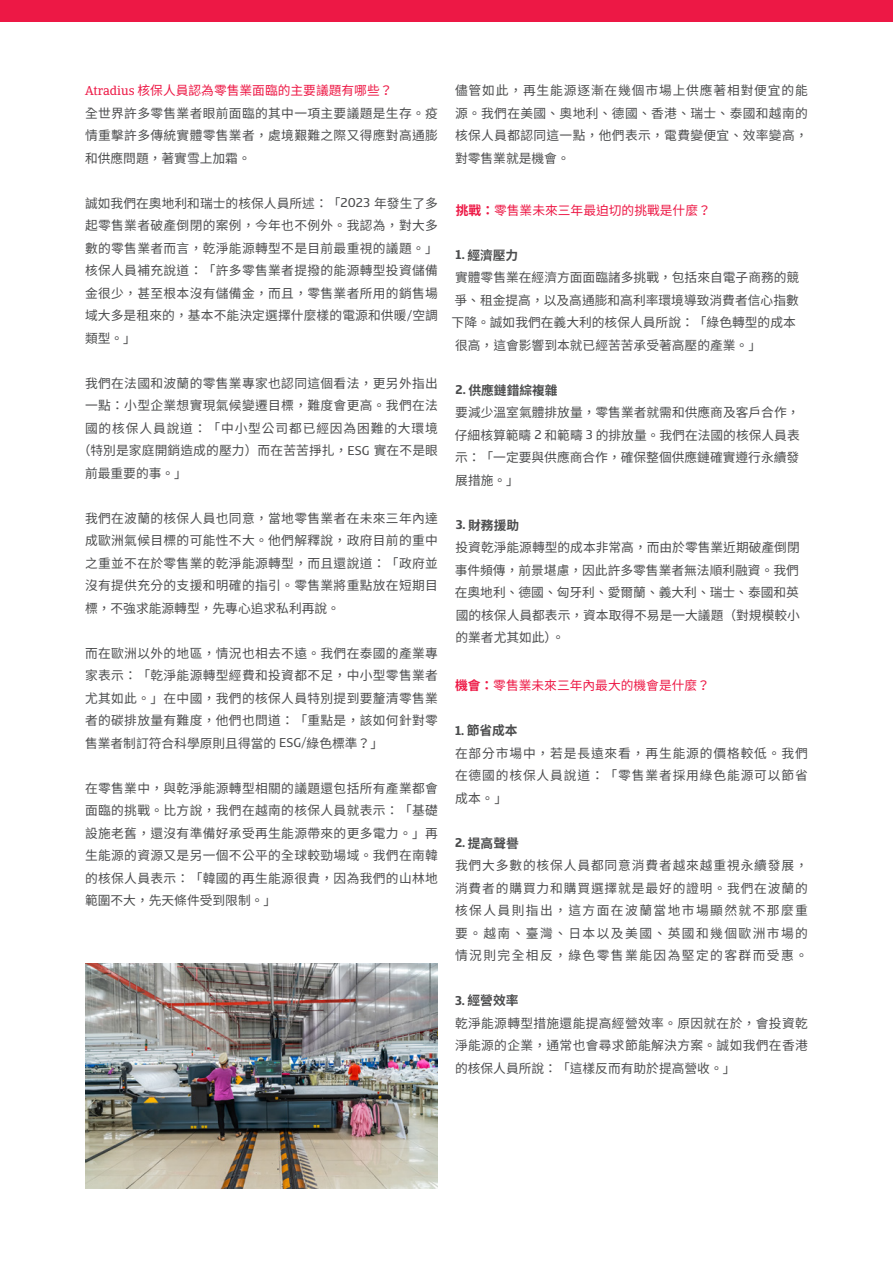
<style>
.page{position:relative;width:893px;height:1263px;background:#fff}
.page>*{position:absolute;margin:0;border:0;box-sizing:border-box;transform-origin:0 0}
.body{font:12.75px/22.5px "Noto Sans CJ Ktc";letter-spacing:.025em;color:#4b4c4d;text-align:justify}
.Body{font:12.75px/22.5px "Noto Sans CJ Ktc";color:#4b4c4d;text-align:justify}
.subheading{font:12.75px "Noto Sans CJ Ktc";color:#ed1845}
.body-2{font:12.75px "Noto Sans CJ Ktc";color:#ed1845}
.Body-2{font:700 12.75px "Noto Sans CJ Ktc";color:#4b4c4d}
.body-3{font:12.75px "Noto Sans CJ Ktc";letter-spacing:.065em;color:#4b4c4d}
.Body_kop{font:700 12.75px "Noto Sans CJ Ktc";color:#4b4c4d}
.s1{font-family:"GCO"}
.s2{font-family:"GCO Sans"}
.s3{font-weight:700}
</style>
<div class="page">
<div style="left:0;top:0;width:893px;height:21px;background:#ed1845"></div>
<img style="left:85px;top:963px;width:353px;height:225px">
<p class="body-2" style="left:85px;top:83px;width:309px"><span class="s1">Atradius</span> 核保人員認為零售業面臨的主要議題有哪些？</p>
<p class="body" style="left:85px;top:102px;width:354px">全世界許多零售業者眼前面臨的其中一項主要議題是生存。疫情重擊許多傳統實體零售業者，處境艱難之際又得應對高通膨和供應問題，著實雪上加霜。</p>
<p class="body" style="left:85px;top:192px;width:354px">誠如我們在奧地利和瑞士的核保人員所述：「<span class="s2">2023</span> 年發生了多起零售業者破產倒閉的案例，今年也不例外。我認為，對大多數的零售業者而言，乾淨能源轉型不是目前最重視的議題。」核保人員補充說道：「許多零售業者提撥的能源轉型投資儲備金很少，甚至根本沒有儲備金，而且，零售業者所用的銷售場域大多是租來的，基本不能決定選擇什麼樣的電源和供暖<span class="s2">/</span>空調類型。」</p>
<p class="body" style="left:85px;top:372px;width:354px">我們在法國和波蘭的零售業專家也認同這個看法，更另外指出</p>
<p class="body" style="left:85px;top:395px;width:354px">一點：小型企業想實現氣候變遷目標，難度會更高。我們在法</p>
<p class="body-3" style="left:85px;top:421px;width:354px">國的核保人員說道：「中小型公司都已經因為困難的大環境</p>
<p class="body" style="left:78px;top:440px;width:362px">（特別是家庭開銷造成的壓力）而在苦苦掙扎，<span class="s2">ESG</span> 實在不是眼</p>
<p class="body" style="left:85px;top:462px;width:103px">前最重要的事。」</p>
<p class="body" style="left:85px;top:507px;width:354px">我們在波蘭的核保人員也同意，當地零售業者在未來三年內達成歐洲氣候目標的可能性不大。他們解釋說，政府目前的重中之重並不在於零售業的乾淨能源轉型，而且還說道：「政府並沒有提供充分的支援和明確的指引。零售業將重點放在短期目標，不強求能源轉型，先專心追求私利再說。</p>
<p class="body" style="left:85px;top:642px;width:354px">而在歐洲以外的地區，情況也相去不遠。我們在泰國的產業專家表示：「乾淨能源轉型經費和投資都不足，中小型零售業者尤其如此。」在中國，我們的核保人員特別提到要釐清零售業者的碳排放量有難度，他們也問道：「重點是，該如何針對零售業者制訂符合科學原則且得當的 <span class="s2">ESG/</span>綠色標準？」</p>
<p class="body" style="left:85px;top:777px;width:354px">在零售業中，與乾淨能源轉型相關的議題還包括所有產業都會面臨的挑戰。比方說，我們在越南的核保人員就表示：「基礎設施老舊，還沒有準備好承受再生能源帶來的更多電力。」再生能源的資源又是另一個不公平的全球較勁場域。我們在南韓的核保人員表示：「韓國的再生能源很貴，因為我們的山林地範圍不大，先天條件受到限制。」</p>
<p class="body" style="left:455px;top:80px;width:354px">儘管如此，再生能源逐漸在幾個市場上供應著相對便宜的能源。我們在美國、奧地利、德國、香港、瑞士、泰國和越南的核保人員都認同這一點，他們表示，電費變便宜、效率變高，對零售業就是機會。</p>
<p class="subheading" style="left:456px;top:203px;width:256px"><span class="s3">挑戰：</span>零售業未來三年最迫切的挑戰是什麼？</p>
<p class="Body_kop" style="left:456px;top:248px;width:64px"><span class="s2">1.</span> 經濟壓力</p>
<p class="Body" style="left:452px;top:266px;width:349px;text-align:left">實體零售業在經濟方面面臨諸多挑戰，包括來自電子商務的競爭、租金提高，以及高通膨和高利率環境導致消費者信心指數下降。誠如我們在義大利的核保人員所說：「綠色轉型的成本很高，這會影響到本就已經苦苦承受著高壓的產業。」</p>
<p class="Body-2" style="left:456px;top:383px;width:104px"><span class="s2">2.</span> 供應鏈錯綜複雜</p>
<p class="Body" style="left:455px;top:401px;width:346px">要減少溫室氣體排放量，零售業者就需和供應商及客戶合作，仔細核算範疇 <span class="s2">2</span> 和範疇 <span class="s2">3</span> 的排放量。我們在法國的核保人員表示：「一定要與供應商合作，確保整個供應鏈確實遵行永續發展措施。」</p>
<p class="Body-2" style="left:456px;top:518px;width:65px"><span class="s2">3.</span> 財務援助</p>
<p class="Body" style="left:455px;top:536px;width:347px">投資乾淨能源轉型的成本非常高，而由於零售業近期破產倒閉事件頻傳，前景堪慮，因此許多零售業者無法順利融資。我們在奧地利、德國、匈牙利、愛爾蘭、義大利、瑞士、泰國和英國的核保人員都表示，資本取得不易是一大議題（對規模較小的業者尤其如此）。</p>
<p class="subheading" style="left:455px;top:678px;width:256px"><span class="s3">機會：</span>零售業未來三年內最大的機會是什麼？</p>
<p class="Body_kop" style="left:455px;top:723px;width:64px"><span class="s2">1.</span> 節省成本</p>
<p class="Body" style="left:455px;top:742px;width:354px">在部分市場中，若是長遠來看，再生能源的價格較低。我們在德國的核保人員說道：「零售業者採用綠色能源可以節省成本。」</p>
<p class="Body-2" style="left:455px;top:836px;width:65px"><span class="s2">2.</span> 提高聲譽</p>
<p class="Body" style="left:455px;top:854px;width:355px">我們大多數的核保人員都同意消費者越來越重視永續發展，消費者的購買力和購買選擇就是最好的證明。我們在波蘭的核保人員則指出，這方面在波蘭當地市場顯然就不那麼重要。越南、臺灣、日本以及美國、英國和幾個歐洲市場的情況則完全相反，綠色零售業能因為堅定的客群而受惠。</p>
<p class="Body-2" style="left:455px;top:993px;width:65px"><span class="s2">3.</span> 經營效率</p>
<p class="Body" style="left:455px;top:1012px;width:354px">乾淨能源轉型措施還能提高經營效率。原因就在於，會投資乾淨能源的企業，通常也會尋求節能解決方案。誠如我們在香港的核保人員所說：「這樣反而有助於提高營收。」</p>
</div>
